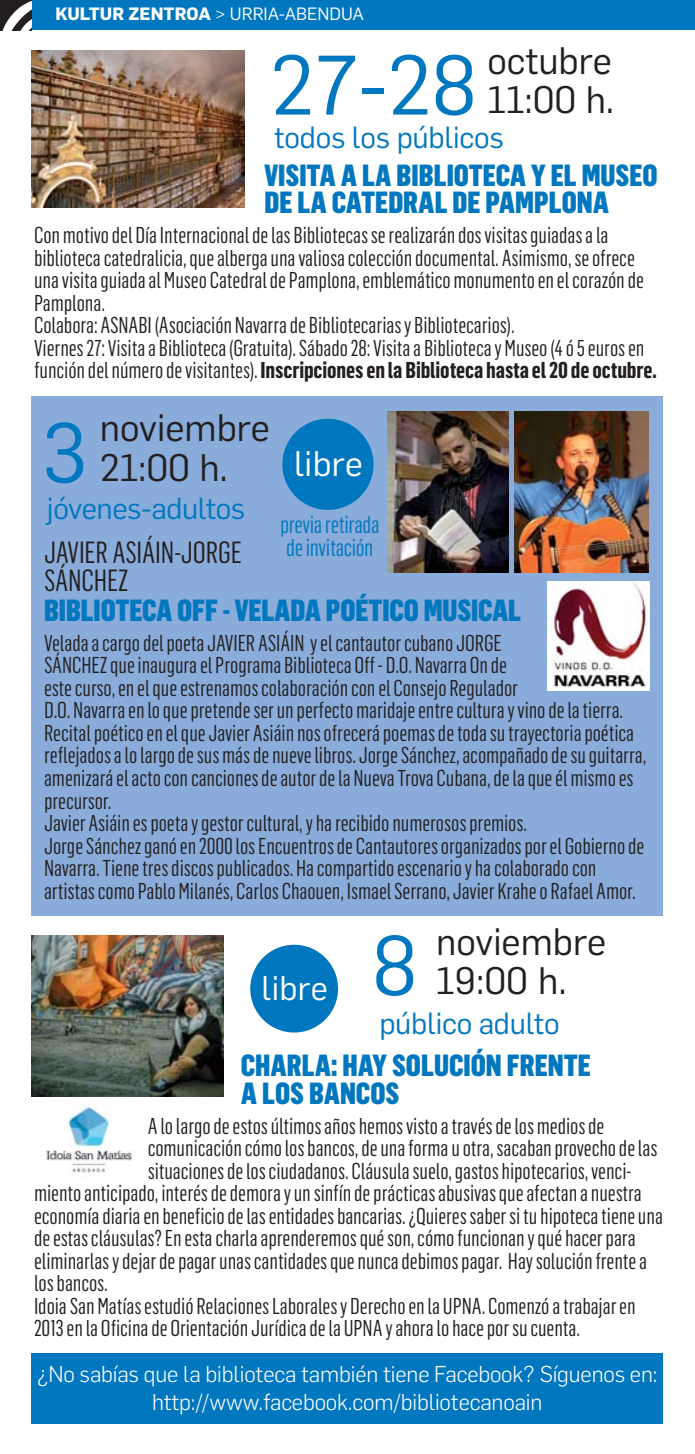
<style>
.page{position:relative;width:695px;height:1454px;background:#fff}
.page>*{position:absolute;margin:0;border:0;box-sizing:border-box;transform-origin:0 0}
.t1{font:82.5px "Flama";color:#0077be}
.t2{font:37.5px/39.5px "Flama";color:#231f20}
.t3{font:34.75px "Flama";letter-spacing:.01em;color:#fff}
.t4{font:33.5px "Flama";letter-spacing:.01em;color:#fff}
.t5{font:900 30px/27.5px "Flama Condensed";color:#0077be}
.t6{font:30px "Flama";letter-spacing:-.005em;color:#0077be}
.t7{font:30px/27.5px "Flama Condensed";letter-spacing:-.005em;color:#231f20}
.t8{font:24px/23px "Flama Condensed";letter-spacing:-.015em;color:#0077be}
.t9{font:22.5px/22.5px "Flama Condensed";letter-spacing:-.005em;color:#231f20}
.t10{font:300 22.5px/27.8px "Flama";letter-spacing:-.005em;color:#fff;text-align:center}
.t11{font:17.5px "Flama";color:#fff}
.s1{font-weight:700}
</style>
<div class="page">
<div style="left:32px;top:396px;width:630px;height:519px;background:#8aacda"></div>
<div style="left:0;top:0;width:694px;height:30px;background:#0077be"></div>
<div style="left:0;top:0;width:32px;height:30px;background:#231f20"></div>
<img style="left:3px;top:1px;width:29px;height:29px">
<div style="left:32px;top:1352px;width:630px;height:71px;background:#0077be"></div>
<div style="left:250px;top:944px;width:88px;height:88px;background:#0077be;border-radius:50%"></div>
<img style="left:32px;top:935px;width:191px;height:161px">
<img style="left:388px;top:412px;width:120px;height:160px">
<img style="left:514px;top:412px;width:134px;height:160px">
<img style="left:46px;top:1103px;width:90px;height:70px">
<img style="left:547px;top:581px;width:102px;height:109px">
<img style="left:32px;top:51px;width:212px;height:156px">
<div style="left:282px;top:418px;width:91px;height:92px;background:#0077be;border-radius:50%"></div>
<p class="t11" style="left:55px;top:3px;width:310px"><span class="s1">KULTUR ZENTROA</span> &gt; URRIA-ABENDUA</p>
<h1 class="t1" style="left:270px;top:38px;width:208px">27-28</h1>
<h2 class="t2" style="left:487px;top:41px;width:128px">octubre<br>11:00 h.</h2>
<h3 class="t6" style="left:274px;top:120px;width:231px">todos los públicos</h3>
<h3 class="t5" style="left:264px;top:164px;width:394px">VISITA A LA BIBLIOTECA Y EL MUSEO<br>DE LA CATEDRAL DE PAMPLONA</h3>
<p class="t9" style="left:34px;top:226px;width:624px">Con motivo del Día Internacional de las Bibliotecas se realizarán dos visitas guiadas a la biblioteca catedralicia, que alberga una valiosa colección documental. Asimismo, se ofrece una visita guiada al Museo Catedral de Pamplona, emblemático monumento en el corazón de Pamplona.<br>Colabora: ASNABI (Asociación Navarra de Bibliotecarias y Bibliotecarios).<br>Viernes 27: Visita a Biblioteca (Gratuita). Sábado 28: Visita a Biblioteca y Museo (4 ó 5 euros en función del número de visitantes). <span class="s1">Inscripciones en la Biblioteca hasta el 20 de octubre.</span></p>
<h1 class="t1" style="left:42px;top:405px;width:47px">3</h1>
<h2 class="t2" style="left:100px;top:408px;width:171px">noviembre<br>21:00 h.</h2>
<h3 class="t6" style="left:47px;top:490px;width:200px">jóvenes-adultos</h3>
<h3 class="t7" style="left:44px;top:541px;width:199px">JAVIER ASIÁIN-JORGE<br>SÁNCHEZ</h3>
<h3 class="t5" style="left:44px;top:599px;width:478px">BIBLIOTECA OFF - VELADA POÉTICO MUSICAL</h3>
<p class="t9" style="left:44px;top:633px;width:603px">Velada a cargo del poeta JAVIER ASIÁIN y el cantautor cubano JORGE<br>SÁNCHEZ que inaugura el Programa Biblioteca Off - D.O. Navarra On de<br>este curso, en el que estrenamos colaboración con el Consejo Regulador<br>D.O. Navarra en lo que pretende ser un perfecto maridaje entre cultura y vino de la tierra.<br>Recital poético en el que Javier Asiáin nos ofrecerá poemas de toda su trayectoria poética reflejados a lo largo de sus más de nueve libros. Jorge Sánchez, acompañado de su guitarra, amenizará el acto con canciones de autor de la Nueva Trova Cubana, de la que él mismo es precursor.<br>Javier Asiáin es poeta y gestor cultural, y ha recibido numerosos premios.<br>Jorge Sánchez ganó en 2000 los Encuentros de Cantautores organizados por el Gobierno de Navarra. Tiene tres discos publicados. Ha compartido escenario y ha colaborado con artistas como Pablo Milanés, Carlos Chaouen, Ismael Serrano, Javier Krahe o Rafael Amor.</p>
<h3 class="t3" style="left:294px;top:443px;width:71px">libre</h3>
<p class="t8" style="left:280px;top:515px;width:101px">previa retirada de invitación</p>
<h3 class="t4" style="left:261px;top:968px;width:68px">libre</h3>
<h1 class="t1" style="left:372px;top:918px;width:47px">8</h1>
<h2 class="t2" style="left:436px;top:922px;width:171px">noviembre<br>19:00 h.</h2>
<h3 class="t6" style="left:379px;top:1005px;width:182px">público adulto</h3>
<h3 class="t5" style="left:241px;top:1054px;width:351px">CHARLA: HAY SOLUCIÓN FRENTE<br>A LOS BANCOS</h3>
<p class="t9" style="left:148px;top:1115px;width:458px">A lo largo de estos últimos años hemos visto a través de los medios de</p>
<p class="t9" style="left:148px;top:1138px;width:511px">comunicación cómo los bancos, de una forma u otra, sacaban provecho de las</p>
<p class="t9" style="left:148px;top:1160px;width:485px">situaciones de los ciudadanos. Cláusula suelo, gastos hipotecarios, venci-</p>
<p class="t9" style="left:34px;top:1183px;width:609px">miento anticipado, interés de demora y un sinfín de prácticas abusivas que afectan a nuestra</p>
<p class="t9" style="left:34px;top:1205px;width:630px">economía diaria en beneficio de las entidades bancarias. ¿Quieres saber si tu hipoteca tiene una</p>
<p class="t9" style="left:34px;top:1228px;width:602px">de estas cláusulas? En esta charla aprenderemos qué son, cómo funcionan y qué hacer para</p>
<p class="t9" style="left:34px;top:1250px;width:614px">eliminarlas y dejar de pagar unas cantidades que nunca debimos pagar. Hay solución frente a</p>
<p class="t9" style="left:34px;top:1273px;width:75px">los bancos.</p>
<p class="t9" style="left:34px;top:1295px;width:603px">Idoia San Matías estudió Relaciones Laborales y Derecho en la UPNA. Comenzó a trabajar en</p>
<p class="t9" style="left:34px;top:1318px;width:547px">2013 en la Oficina de Orientación Jurídica de la UPNA y ahora lo hace por su cuenta.</p>
<p class="t10" style="left:37px;top:1362px;width:622px">¿No sabías que la biblioteca también tiene Facebook? Síguenos en: http://www.facebook.com/bibliotecanoain</p>
</div>
